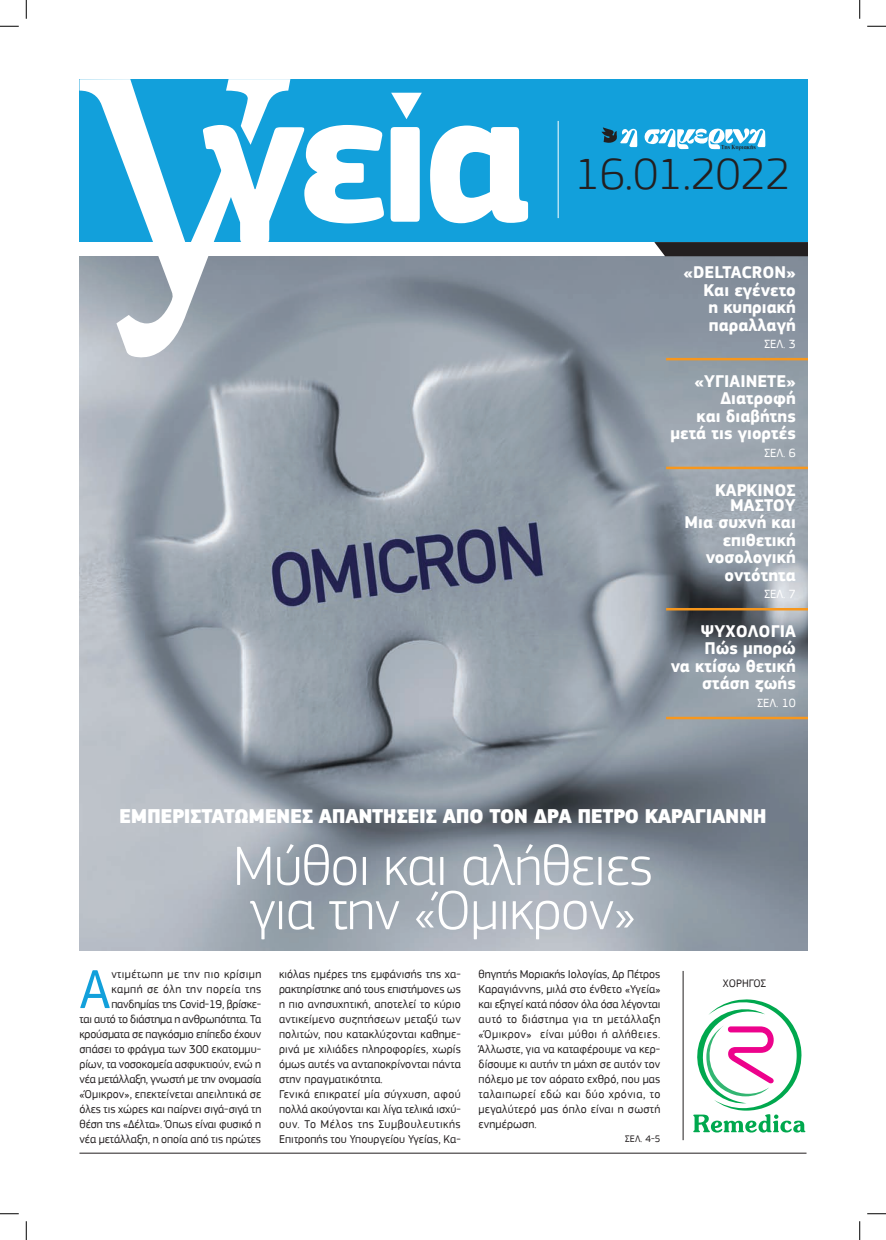
<style>
.page{position:relative;width:886px;height:1240px;background:#fff}
.page>*{position:absolute;margin:0;border:0;box-sizing:border-box;transform-origin:0 0}
.t1{font:300 57.5px/44.2px "PF Square Sans Pro";letter-spacing:-.01em;color:#fff}
.t2{font:57.12px "PF Square Sans Pro";color:#12a0db}
.t3{font:300 45.75px "PF Square Sans Pro";color:#231f20}
.t4{font:900 20.62px "PF Square Sans Pro";letter-spacing:-.02em;color:#fff}
.t5{font:700 17.5px/17.5px "PF Square Sans Pro";color:#fff;text-align:right}
.t6{font:12.5px "PF Square Sans Pro";color:#fff}
.t7{font:11.88px/15px "PF Square Sans Pro";letter-spacing:.01em;color:#231f20;text-align:right}
.t8{font:11.38px "PF Square Sans Pro";color:#231f20}
.t9{font:10px "PF Square Sans Pro";color:#231f20}
.t10{font:700 5.88px "PF Document";color:#231f20}
</style>
<div class="page">
<img style="left:79px;top:256px;width:728px;height:694px">
<hr style="left:665px;top:358px;width:148px;height:2px;background:#f7971d">
<hr style="left:665px;top:467px;width:148px;height:2px;background:#f7971d">
<hr style="left:665px;top:608px;width:148px;height:2px;background:#f7971d">
<hr style="left:665px;top:717px;width:148px;height:2px;background:#f7971d">
<hr style="left:682px;top:971px;width:1px;height:169px;background:#231f20">
<div style="left:79px;top:79px;width:728px;height:163px;background:#12a0db"></div>
<hr style="left:557px;top:121px;width:1px;height:97px;background:#fff">
<svg style="left:644px;top:128px;width:121px;height:21px"></svg>
<svg style="left:601px;top:127px;width:36px;height:20px"></svg>
<svg style="left:79px;top:79px;width:449px;height:279px"></svg>
<svg style="left:654px;top:242px;width:153px;height:14px;background:#2c2829"></svg>
<svg style="left:693px;top:999px;width:112px;height:133px"></svg>
<hr style="left:79px;top:1152px;width:727px;height:1px;background:#231f20">
<svg style="left:0;top:25px;width:19px;height:2px"></svg>
<svg style="left:867px;top:25px;width:18px;height:2px"></svg>
<svg style="left:0;top:1213px;width:19px;height:1px"></svg>
<svg style="left:867px;top:1213px;width:18px;height:1px"></svg>
<svg style="left:25px;top:0;width:2px;height:19px"></svg>
<svg style="left:25px;top:1221px;width:2px;height:19px"></svg>
<svg style="left:859px;top:0;width:1px;height:19px"></svg>
<svg style="left:859px;top:1221px;width:1px;height:19px"></svg>
<p class="t10" style="left:720px;top:142px;width:36px">Της Κυριακής</p>
<p class="t3" style="left:575px;top:148px;width:216px">16.01.2022</p>
<p class="t5" style="left:683px;top:264px;width:114px">«DELTACRON»<br>Και εγένετο<br>η κυπριακή παραλλαγή</p>
<p class="t6" style="left:764px;top:337px;width:33px">ΣΕΛ. 3</p>
<p class="t5" style="left:670px;top:373px;width:127px">«ΥΓΙΑΙΝΕΤΕ»<br>Διατροφή<br>και διαβήτης μετά τις γιορτές</p>
<p class="t6" style="left:764px;top:445px;width:33px">ΣΕΛ. 6</p>
<p class="t5" style="left:714px;top:483px;width:82px;line-height:15px">ΚΑΡΚΙΝΟΣ<br>ΜΑΣΤΟΥ</p>
<p class="t5" style="left:684px;top:514px;width:113px">Μια συχνή και επιθετική νοσολογική οντότητα</p>
<p class="t6" style="left:764px;top:587px;width:33px">ΣΕΛ. 7</p>
<p class="t5" style="left:670px;top:623px;width:126px">ΨΥΧΟΛΟΓΙΑ<br>Πώς μπορώ<br>να κτίσω θετική στάση ζωής</p>
<p class="t6" style="left:757px;top:695px;width:40px">ΣΕΛ. 10</p>
<p class="t4" style="left:119px;top:803px;width:648px">ΕΜΠΕΡΙΣΤΑΤΩΜΕΝΕΣ ΑΠΑΝΤΗΣΕΙΣ ΑΠΟ ΤΟΝ ΔΡA ΠΕΤΡΟ ΚΑΡΑΓΙΑΝΝΗ</p>
<p class="t1" style="left:233px;top:843px;width:421px">Μύθοι και αλήθειες για την «Όμικρον»</p>
<p class="t7" style="left:79px;top:966px;width:183px">ντιμέτωπη με την πιο κρίσιμη καμπή σε όλη την πορεία της πανδημίας της Covid-19, βρίσκε-<br>ται αυτό το διάστημα η ανθρωπότητα. Τα κρούσματα σε παγκόσμιο επίπεδο έχουν σπάσει το φράγμα των 300 εκατομμυ&shy;ρίων, τα νοσοκομεία ασφυκτιούν, ενώ η νέα μετάλλαξη, γνωστή με την ονομασία «Όμικρον», επεκτείνεται απειλητικά σε όλες τις χώρες και παίρνει σιγά-σιγά τη θέση της «Δέλτα». Όπως είναι φυσικό η νέα μετάλλαξη, η οποία από τις πρώτες</p>
<p class="t7" style="left:279px;top:966px;width:183px;text-align:left">κιόλας ημέρες της εμφάνισής της χα&shy;ρακτηρίστηκε από τους επιστήμονες ως η πιο ανησυχητική, αποτελεί το κύριο αντικείμενο συζητήσεων μεταξύ των πολιτών, που κατακλύζονται καθημε&shy;ρινά με χιλιάδες πληροφορίες, χωρίς όμως αυτές να ανταποκρίνονται πάντα στην πραγματικότητα.<br>Γενικά επικρατεί μία σύγχυση, αφού πολλά ακούγονται και λίγα τελικά ισχύ&shy;ουν. Το Μέλος της Συμβουλευτικής Επιτροπής του Υπουργείου Υγείας, Κα-</p>
<p class="t7" style="left:478px;top:966px;width:183px;text-align:justify">θηγητής Μοριακής Ιολογίας, Δρ Πέτρος Καραγιάννης, μιλά στο ένθετο «Υγεία» και εξηγεί κατά πόσον όλα όσα λέγονται αυτό το διάστημα για τη μετάλλαξη «Όμικρον» είναι μύθοι ή αλήθειες.<br>Άλλωστε, για να καταφέρουμε να κερ&shy;δίσουμε κι αυτήν τη μάχη σε αυτόν τον πόλεμο με τον αόρατο εχθρό, που μας ταλαιπωρεί εδώ και δύο χρόνια, το μεγαλύτερό μας όπλο είναι η σωστή ενημέρωση.</p>
<p class="t2" style="left:79px;top:956px;width:33px">A</p>
<p class="t9" style="left:625px;top:1132px;width:37px">ΣΕΛ. 4-5</p>
<p class="t8" style="left:722px;top:977px;width:44px">ΧΟΡΗΓΟΣ</p>
</div>
